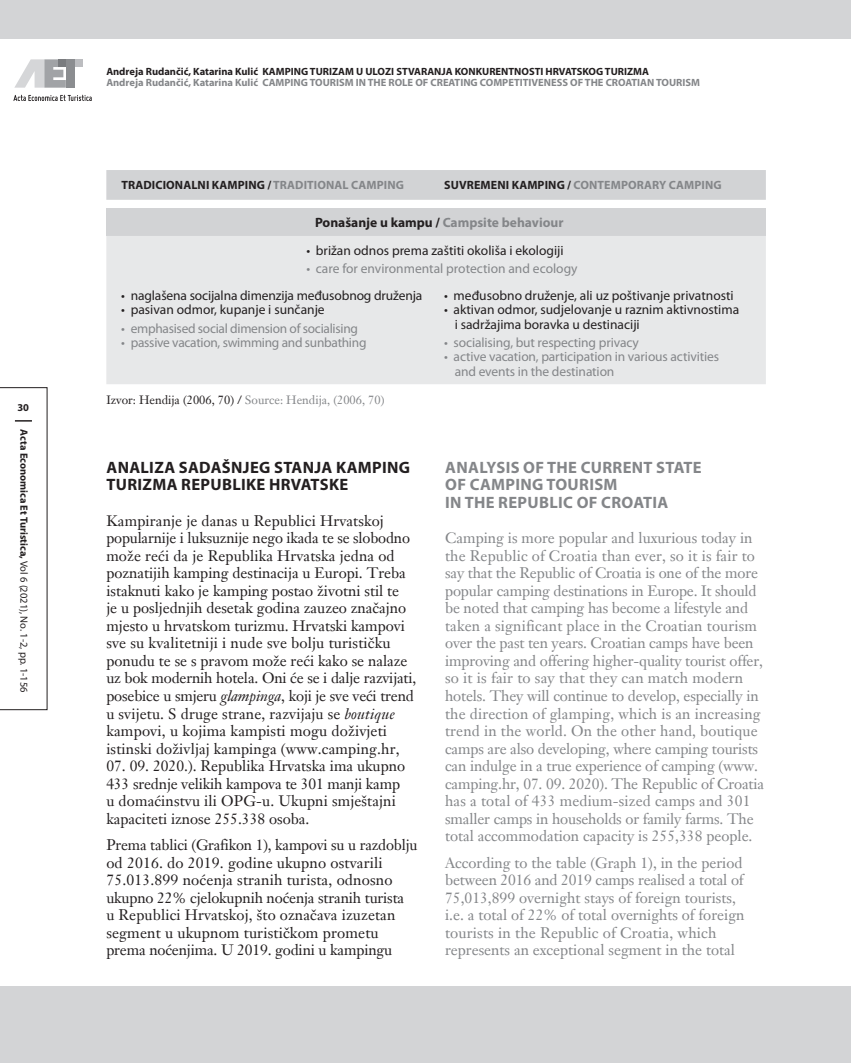
<style>
.page{position:relative;width:851px;height:1063px;background:#fff}
.page>*{position:absolute;margin:0;border:0;box-sizing:border-box;transform-origin:0 0}
.t1{font:700 16.5px "Myriad Pro";color:#848689}
.t2{font:700 16.5px "Myriad Pro";color:#231f20}
.t3{font:15px/17.5px "Janson HR";color:#848689}
.t4{font:15px/17.5px "Janson HR";color:#231f20}
.t5{font:13.5px/14.2px "Myriad Pro";color:#231f20}
.t6{font:13.5px/14.2px "Myriad Pro";letter-spacing:-.01em;color:#848689}
.t7{font:700 13.5px "Myriad Pro";color:#848689}
.t8{font:12px "Janson HR";color:#848689}
.t9{font:700 12px "Myriad Pro";letter-spacing:.01em;color:#231f20}
.t10{font:700 12px "Myriad Pro";letter-spacing:.01em;color:#848689}
.t11{font:700 10.5px "Myriad Pro";color:#848689}
.t12{font:700 10.5px "Myriad Pro";color:#231f20}
.t13{font:10.5px "Myriad Pro";color:#231f20}
.s1{font-weight:700}
.s2{color:#848689}
.s3{color:#231f20}
.s4{font-style:italic}
</style>
<div class="page">
<div style="left:0;top:0;width:850px;height:38px;background:#d3d4d6"></div>
<div style="left:0;top:986px;width:850px;height:77px;background:#d3d4d6"></div>
<svg style="left:0;top:387px;width:47px;height:323px"></svg>
<svg style="left:14px;top:59px;width:52px;height:29px"></svg>
<div style="left:66px;top:59px;width:9px;height:29px;background:#8b8d90"></div>
<div style="left:58px;top:59px;width:8px;height:8px;background:#7a7c7f"></div>
<div style="left:75px;top:59px;width:7px;height:8px;background:#bcbdc0"></div>
<svg style="left:13px;top:95px;width:79px;height:6px"></svg>
<div style="left:106px;top:170px;width:659px;height:30px;background:#d2d3d5"></div>
<div style="left:106px;top:209px;width:659px;height:27px;background:#d2d3d5"></div>
<div style="left:106px;top:236px;width:659px;height:148px;background:#e7e8e9"></div>
<p class="t12" style="left:17px;top:401px;width:13px">30</p>
<p class="t13" style="left:31px;top:429px;width:265px;rotate:90deg"><span class="s1">ACTA ECONOMICA ET TURISTICA,</span> Vol 6 (2021), No. 1-2, pp. 1-156</p>
<p class="t12" style="left:106px;top:64px;width:544px">ANDREJA RUDANČIĆ, KATARINA KULIĆ KAMPING TURIZAM U ULOZI STVARANJA KONKURENTNOSTI HRVATSKOG TURIZMA</p>
<p class="t11" style="left:106px;top:76px;width:595px">ANDREJA RUDANČIĆ, KATARINA KULIĆ CAMPING TOURISM IN THE ROLE OF CREATING COMPETITIVENESS OF THE CROATIAN TOURISM</p>
<p class="t9" style="left:121px;top:178px;width:284px">TRADICIONALNI KAMPING / <span class="s2">TRADITIONAL CAMPING</span></p>
<p class="t10" style="left:444px;top:178px;width:279px"><span class="s3">SUVREMENI KAMPING /</span> CONTEMPORARY CAMPING</p>
<p class="t7" style="left:315px;top:214px;width:250px"><span class="s3">PONAŠANJE U KAMPU /</span> CAMPSITE BEHAVIOUR</p>
<p class="t5" style="left:306px;top:243px;width:259px">• brižan odnos prema zaštiti okoliša i ekologiji</p>
<p class="t6" style="left:306px;top:261px;width:273px">• care for environmental protection and ecology</p>
<p class="t5" style="left:121px;top:288px;width:302px">• naglašena socijalna dimenzija međusobnog druženja</p>
<p class="t5" style="left:121px;top:303px;width:205px">• pasivan odmor, kupanje i sunčanje</p>
<p class="t6" style="left:121px;top:321px;width:238px">• emphasised social dimension of socialising</p>
<p class="t6" style="left:121px;top:335px;width:247px">• passive vacation, swimming and sunbathing</p>
<p class="t5" style="left:444px;top:288px;width:291px">• međusobno druženje, ali uz poštivanje privatnosti</p>
<p class="t5" style="left:454px;top:303px;width:286px;text-indent:-11px">• aktivan odmor, sudjelovanje u raznim aktivnostima i sadržajima boravka u destinaciji</p>
<p class="t6" style="left:444px;top:335px;width:196px">• socialising, but respecting privacy</p>
<p class="t6" style="left:454px;top:350px;width:266px;text-indent:-11px">• active vacation, participation in various activities and events in the destination</p>
<p class="t8" style="left:106px;top:392px;width:280px"><span class="s3">Izvor: Hendija (2006, 70) /</span> Source: Hendija, (2006, 70)</p>
<p class="t2" style="left:106px;top:457px;width:22px">ANALIZA</p>
<p class="t2" style="left:179px;top:457px;width:12px">SADAŠNJEG</p>
<p class="t2" style="left:274px;top:457px;width:11px">STANJA</p>
<p class="t2" style="left:336px;top:457px;width:12px">KAMPING</p>
<p class="t2" style="left:106px;top:474px;width:12px">TURIZMA</p>
<p class="t2" style="left:181px;top:474px;width:21px">REPUBLIKE</p>
<p class="t2" style="left:269px;top:474px;width:23px">HRVATSKE</p>
<p class="t4" style="left:106px;top:511px;width:311px">Kampiranje je danas u Republici Hrvatskoj popularnije i luksuznije nego ikada te se slobodno može reći da je Republika Hrvatska jedna od poznatijih kamping destinacija u Europi. Treba istaknuti kako je kamping postao životni stil te<br>je u posljednjih desetak godina zauzeo značajno mjesto u hrvatskom turizmu. Hrvatski kampovi sve su kvalitetniji i nude sve bolju turističku ponudu te se s pravom može reći kako se nalaze uz bok modernih hotela. Oni će se i dalje razvijati, posebice u smjeru <span class="s4">glampinga</span>, koji je sve veći trend u svijetu. S druge strane, razvijaju se <span class="s4">boutique </span>kampovi, u kojima kampisti mogu doživjeti istinski doživljaj kampinga (www.camping.hr,</p>
<p class="t4" style="left:106px;top:757px;width:300px">07. 09. 2020.). Republika Hrvatska ima ukupno 433 srednje velikih kampova te 301 manji kamp u domaćinstvu ili OPG-u. Ukupni smještajni kapaciteti iznose 255.338 osoba.</p>
<p class="t4" style="left:106px;top:836px;width:312px">Prema tablici (Grafikon 1), kampovi su u razdoblju od 2016. do 2019. godine ukupno ostvarili 75.013.899 noćenja stranih turista, odnosno ukupno 22% cjelokupnih noćenja stranih turista<br>u Republici Hrvatskoj, što označava izuzetan segment u ukupnom turističkom prometu prema noćenjima. U 2019. godini u kampingu</p>
<p class="t1" style="left:445px;top:457px;width:21px">ANALYSIS</p>
<p class="t1" style="left:523px;top:457px;width:35px">OF THE</p>
<p class="t1" style="left:580px;top:457px;width:12px">CURRENT</p>
<p class="t1" style="left:656px;top:457px;width:10px">STATE</p>
<p class="t1" style="left:445px;top:474px;width:36px">OF CAMPING</p>
<p class="t1" style="left:546px;top:474px;width:11px">TOURISM</p>
<p class="t1" style="left:445px;top:492px;width:31px">IN THE</p>
<p class="t1" style="left:498px;top:492px;width:21px">REPUBLIC</p>
<p class="t1" style="left:576px;top:492px;width:45px">OF CROATIA</p>
<p class="t3" style="left:445px;top:529px;width:320px">Camping is more popular and luxurious today in the Republic of Croatia than ever, so it is fair to say that the Republic of Croatia is one of the more popular camping destinations in Europe. It should be noted that camping has become a lifestyle and taken a significant place in the Croatian tourism over the past ten years. Croatian camps have been improving and offering higher-quality tourist offer, so it is fair to say that they can match modern hotels. They will continue to develop, especially in the direction of glamping, which is an increasing trend in the world. On the other hand, boutique camps are also developing, where camping tourists can indulge in a true experience of camping (www. camping.hr, 07. 09. 2020). The Republic of Croatia has a total of 433 medium-sized camps and 301 smaller camps in households or family farms. The total accommodation capacity is 255,338 people.</p>
<p class="t3" style="left:445px;top:854px;width:301px">According to the table (Graph 1), in the period between 2016 and 2019 camps realised a total of 75,013,899 overnight stays of foreign tourists, i.e. a total of 22% of total overnights of foreign tourists in the Republic of Croatia, which represents an exceptional segment in the total</p>
</div>
